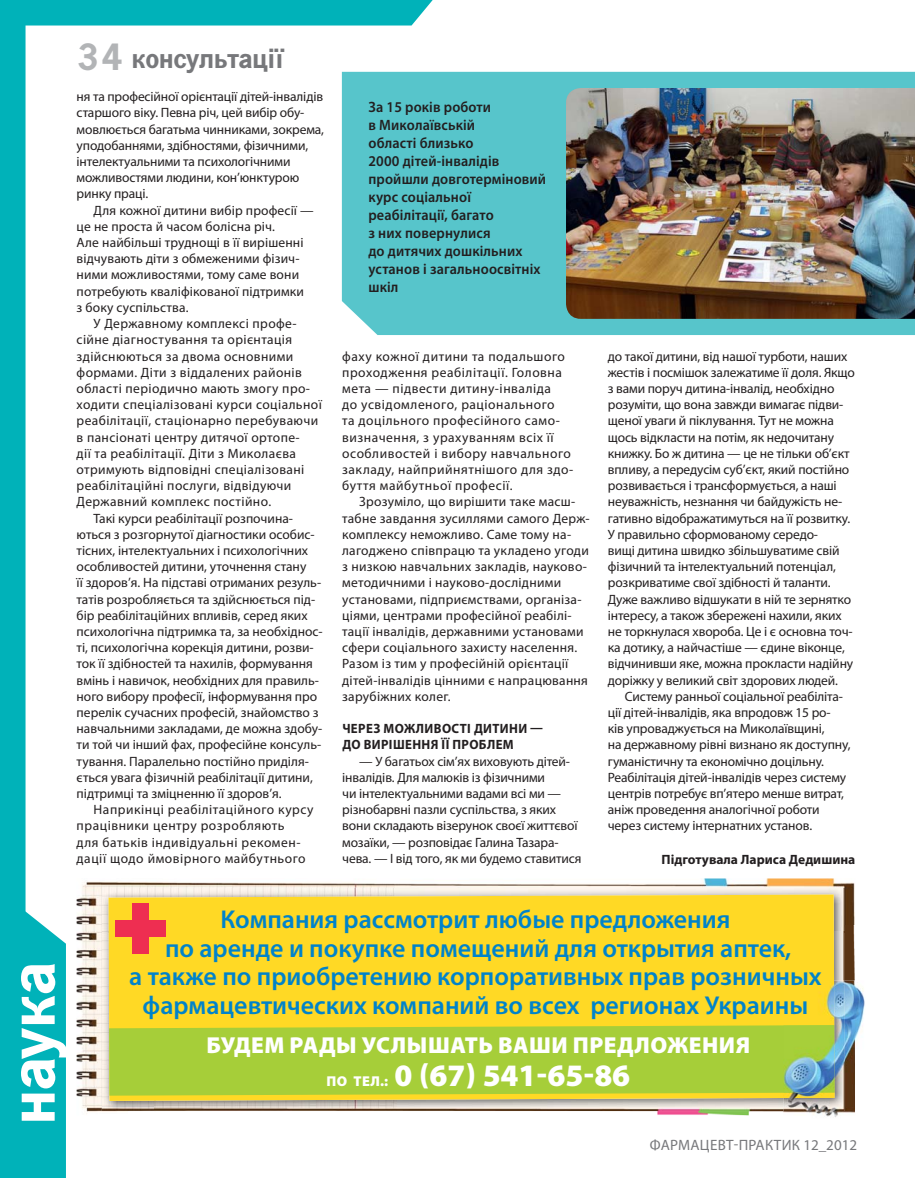
<style>
.page{position:relative;width:915px;height:1178px;background:#fff}
.page>*{position:absolute;margin:0;border:0;box-sizing:border-box;transform-origin:0 0}
.t1{font:700 67.5px "News Paper C";color:#fff}
.t2{font:700 39px "News Paper C";color:#b2b4b6}
.t3{font:900 31.35px "Myriad Pro";color:#fff}
.t4{font:700 28.5px "News Paper C";color:#77787b}
.t5{font:600 25.95px/28.7px "Myriad Pro";color:#0083ca;text-align:center}
.t6{font:900 23.1px "Myriad Pro";letter-spacing:.02em;color:#fff}
.t7{font:600 15px/18px "Myriad Pro";letter-spacing:.01em;color:#231f20;scale:.95 1}
.t8{font:15px "Myriad Pro";letter-spacing:.015em;color:#77787b}
.t9{font:13.5px/16.2px "Myriad Pro";color:#231f20}
.t10{font:13.5px/16.2px "Myriad Pro";letter-spacing:.02em;color:#231f20}
.t11{font:13.5px/16.2px "Myriad Pro";letter-spacing:.04em;color:#231f20}
.t12{font:13.5px "Myriad Pro";letter-spacing:.03em;color:#231f20}
.t13{font:700 13.5px/16.2px "Myriad Pro";letter-spacing:.03em;color:#231f20;scale:.95 1}
.t14{font:700 13.5px "Myriad Pro";color:#231f20}
.s1{font-size:14.25px}
</style>
<div class="page">
<svg style="left:0;top:0;width:448px;height:1096px"></svg>
<div style="left:0;top:911px;width:66px;height:267px;background:#00b2b9"></div>
<div style="left:342px;top:72px;width:572px;height:263px;background:#57c5cb"></div>
<img style="left:77px;top:878px;width:777px;height:47px">
<img style="left:77px;top:925px;width:51px;height:189px">
<img style="left:844px;top:925px;width:10px;height:55px">
<img style="left:600px;top:1111px;width:183px;height:4px">
<img style="left:102px;top:888px;width:742px;height:44px">
<img style="left:102px;top:932px;width:52px;height:179px">
<img style="left:834px;top:932px;width:10px;height:48px">
<img style="left:154px;top:1101px;width:629px;height:10px">
<div style="left:108px;top:894px;width:726px;height:207px;background:#ffd925"></div>
<div style="left:109px;top:1025px;width:674px;height:70px;background:#a6ce39"></div>
<img style="left:826px;top:980px;width:39px;height:137px">
<img style="left:783px;top:980px;width:71px;height:135px">
<img style="left:783px;top:980px;width:61px;height:131px">
<img style="left:783px;top:980px;width:51px;height:118px">
<img style="left:783px;top:1025px;width:51px;height:68px">
<div style="left:133px;top:903px;width:16px;height:50px;background:#ee2e51"></div>
<div style="left:116px;top:920px;width:50px;height:16px;background:#ee2e51"></div>
<img style="left:566px;top:88px;width:348px;height:231px">
<h2 class="t2" style="left:77px;top:45px;width:47px">34</h2>
<h3 class="t4" style="left:132px;top:50px;width:154px">консультації</h3>
<p class="t9" style="left:77px;top:90px;width:249px">ня та професійної орієнтації дітей-інвалідів старшого віку. Певна річ, цей вибір обу&shy;мовлюється багатьма чинниками, зокрема, уподобаннями, здіб ностями, фізичними, інтелектуальними та психологічними можливос тями людини, кон’юнктурою ринку праці.</p>
<p class="t9" style="left:77px;top:203px;width:238px;text-indent:17px">Для кожної дитини вибір про фесії — це не проста й часом болісна річ.<br>Але найбільші труднощі в її вирі шенні відчувають діти з обмеженими фізич&shy;ними можливостями, тому саме вони потребують кваліфікованої підтримки<br>з боку суспільства.</p>
<p class="t12" style="left:94px;top:318px;width:204px">У Державному комплексі профе-</p>
<p class="t12" style="left:77px;top:335px;width:217px">сійне діагностування та орієнтація</p>
<p class="t12" style="left:77px;top:351px;width:218px">здійснюються за двома основними</p>
<p class="t12" style="left:77px;top:367px;width:227px">формами. Діти з віддалених районів</p>
<p class="t12" style="left:77px;top:383px;width:235px">області періодично мають змогу про-</p>
<p class="t12" style="left:77px;top:399px;width:247px">ходити спеціалізовані курси соціальної</p>
<p class="t12" style="left:77px;top:416px;width:243px">реабілітації, стаціонарно перебуваючи</p>
<p class="t12" style="left:77px;top:432px;width:225px">в пансіонаті центру дитячої ортопе-</p>
<p class="t12" style="left:77px;top:448px;width:221px">дії та реабілітації. Діти з Миколаєва</p>
<p class="t12" style="left:77px;top:464px;width:229px">отримують відповідні спеціалізовані</p>
<p class="t12" style="left:77px;top:480px;width:216px">реабілітаційні послуги, відвідуючи</p>
<p class="t12" style="left:77px;top:497px;width:196px">Державний комплекс постійно.</p>
<p class="t9" style="left:94px;top:511px;width:201px">Такі курси реабілітації розпочина-</p>
<p class="t9" style="left:77px;top:527px;width:239px">ються з розгорнутої діагностики особис-</p>
<p class="t9" style="left:77px;top:544px;width:233px">тісних, інтелектуальних і психо логічних</p>
<p class="t9" style="left:77px;top:560px;width:231px">особливостей дитини, уточнення стану</p>
<p class="t9" style="left:77px;top:576px;width:246px">її здоров’я. На підставі отриманих резуль-</p>
<p class="t9" style="left:77px;top:592px;width:240px">татів розробляється та здійснюється під-</p>
<p class="t9" style="left:77px;top:608px;width:232px">бір реабілітаційних впливів, серед яких</p>
<p class="t9" style="left:77px;top:625px;width:247px">психологічна підтримка та, за необхіднос-</p>
<p class="t9" style="left:77px;top:641px;width:238px">ті, пси хологічна корекція дитини, розви-</p>
<p class="t9" style="left:77px;top:657px;width:238px">ток її здібностей та нахилів, формування</p>
<p class="t9" style="left:77px;top:673px;width:244px">вмінь і навичок, необхідних для правиль-</p>
<p class="t9" style="left:77px;top:689px;width:242px">ного вибору професії, інформування про</p>
<p class="t9" style="left:77px;top:706px;width:243px">перелік сучасних професій, знайомство з</p>
<p class="t9" style="left:77px;top:722px;width:247px">навчальними закладами, де можна здобу-</p>
<p class="t9" style="left:77px;top:738px;width:246px">ти той чи інший фах, професійне консуль-</p>
<p class="t9" style="left:77px;top:754px;width:234px">тування. Паралельно постійно приділя-</p>
<p class="t9" style="left:77px;top:770px;width:237px">ється увага фізичній реабілітації дитини,</p>
<p class="t9" style="left:77px;top:787px;width:206px">підтримці та зміцненню її здоров’я.</p>
<p class="t11" style="left:94px;top:803px;width:221px">Наприкінці реабілітаційного курсу</p>
<p class="t11" style="left:77px;top:819px;width:209px">працівники центру розробляють</p>
<p class="t11" style="left:77px;top:835px;width:225px">для батьків індивідуальні рекомен-</p>
<p class="t11" style="left:77px;top:851px;width:230px">дації щодо ймовірного майбутнього</p>
<p class="t7" style="left:368px;top:99px;width:188px">За 15 років роботи<br>в Миколаївській<br>області близько<br>2000 дітей-інвалідів пройшли довготерміновий курс соціальної реабілітації, багато<br>з них повернулися<br>до дитячих дошкільних установ і загальноосвітніх шкіл</p>
<p class="t11" style="left:342px;top:349px;width:232px">фаху кожної дитини та подальшого проходження реабілітації. Головна мета — підвести дитину-інваліда<br>до усвідомленого, раціонального<br>та доцільного професійного само&shy;визначення, з урахуванням всіх її особливостей і вибору навчального закладу, найприйнятнішого для здо&shy;буття майбутньої професії.</p>
<p class="t10" style="left:342px;top:495px;width:249px;text-indent:17px">Зрозуміло, що вирішити таке масш&shy;табне завдання зусиллями самого Держ&shy;комплексу неможливо. Саме тому на&shy;лагоджено співпрацю та укладено угоди з низкою навчальних закладів, науково&shy;методичними і науково-дослідними установами, підприєм ствами, організа&shy;ціями, центрами професійної реабілі&shy;тації інвалідів, державними установами сфери соціального захисту населення.<br>Разом із тим у професійній орієнтації дітей-інвалідів цінними є напрацювання зарубіжних колег.</p>
<p class="t13" style="left:342px;top:722px;width:213px">ЧЕРЕЗ МОЖЛИВОСТІ ДИТИНИ —<br>ДО ВИРІШЕННЯ ЇЇ ПРОБЛЕМ</p>
<p class="t9" style="left:342px;top:754px;width:241px;text-indent:17px">— У багатьох сім’ях виховують дітей&shy;інвалідів. Для малюків із фізичними<br>чи інтелектуальними вадами всі ми — різно барвні пазли суспільства, з яких вони складають візерунок своєї життєвої мо заїки, — розповідає Галина Тазара&shy;чева. — І від того, як ми будемо ставитися</p>
<p class="t9" style="left:607px;top:349px;width:248px">до такої дитини, від нашої турботи, наших жестів і посмішок залежатиме її доля. Якщо з вами поруч дитина-інвалід, необхідно розуміти, що вона завжди вимагає підви&shy;щеної уваги й піклування. Тут не можна щось відкласти на потім, як недочитану книжку. Бо ж дитина — це не тільки об’єкт впливу, а передусім суб’єкт, який постійно розвивається і трансформується, а наші неуважність, незнання чи байдужість не&shy;гативно відображатимуться на її розвитку.<br>У правильно сформованому середо-<br>вищі дитина швидко збільшуватиме свій фізичний та інтелектуальний потенціал, розкриватиме свої здібності й таланти.<br>Дуже важливо відшукати в ній те зернятко інтересу, а також збережені нахили, яких не торкнулася хвороба. Це і є основна точ&shy;ка дотику, а найчастіше — єдине віконце, відчинивши яке, можна прокласти надійну доріжку у великий світ здорових людей.</p>
<p class="t9" style="left:607px;top:689px;width:244px;text-indent:17px">Систему ранньої соціальної реабіліта&shy;ції дітей-інвалідів, яка впродовж 15 ро-<br>ків упроваджується на Миколаївщині,<br>на державному рівні визнано як доступну, гуманістичну та економічно доцільну.<br>Реабілітація дітей-інвалідів через систему центрів потребує вп’ятеро менше витрат, аніж проведення аналогічної роботи через систему інтернатних установ.</p>
<p class="t14" style="left:661px;top:854px;width:195px">Підготувала Лариса Дедишина</p>
<h1 class="t1" style="left:12px;top:1124px;width:163px;rotate:-90deg">наука</h1>
<h3 class="t5" style="left:129px;top:908px;width:693px">Компания рассмотрит любые предложения<br>по аренде и покупке помещений для открытия аптек,<br>а также по приобретению корпоративных прав розничных фармацевтических компаний во всех регионах Украины</h3>
<h3 class="t6" style="left:206px;top:1036px;width:545px">БУДЕМ РАДЫ УСЛЫШАТЬ ВАШИ ПРЕДЛОЖЕНИЯ</h3>
<h3 class="t3" style="left:326px;top:1063px;width:305px"><span class="s1">ПО ТЕЛ.:</span> 0 (67) 541-65-86</h3>
<p class="t8" style="left:649px;top:1139px;width:209px">ФАРМАЦЕВТ-ПРАКТИК 12_2012</p>
</div>
